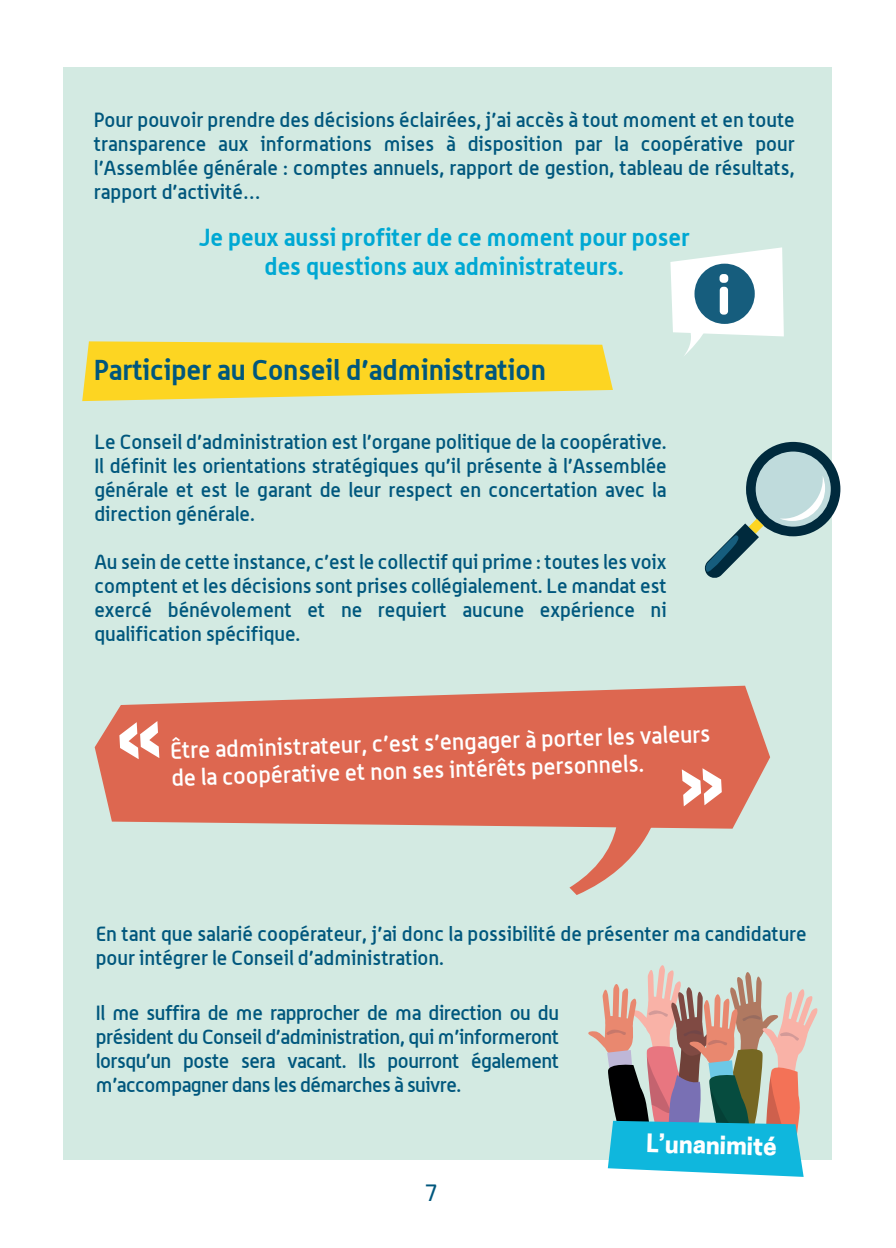
<style>
.page{position:relative;width:896px;height:1248px;background:#fff}
.page>*{position:absolute;margin:0;border:0;box-sizing:border-box;transform-origin:0 0}
.t1{font:700 28px "Alwyn";color:#00577d}
.t2{font:700 24px/28.8px "Alwyn";color:#00a8d3;text-align:center}
.t3{font:24px "Alwyn";color:#00577d}
.t4{font:700 23.8px "Cooper Hewitt";color:#fff}
.t5{font:500 23px/27.4px "Alwyn";color:#fff}
.t6{font:500 20px/24px "Alwyn";letter-spacing:-.005em;color:#00577d;text-align:justify}
</style>
<div class="page">
<div style="left:64px;top:67px;width:768px;height:1092px;background:#d3eae2"></div>
<svg style="left:95px;top:685px;width:675px;height:143px;background:#db7863"></svg>
<svg style="left:588px;top:965px;width:230px;height:211px"></svg>
<svg style="left:704px;top:442px;width:136px;height:136px"></svg>
<svg style="left:82px;top:341px;width:531px;height:60px;background:#f7d73c"></svg>
<svg style="left:569px;top:782px;width:89px;height:113px"></svg>
<svg style="left:670px;top:247px;width:114px;height:109px"></svg>
<div style="left:119px;top:721px;width:40px;height:39px;background:#dd6750"></div>
<div style="left:682px;top:767px;width:40px;height:39px;background:#dd6750"></div>
<p class="t6" style="left:94px;top:108px;width:702px">Pour pouvoir prendre des décisions éclairées, j’ai accès à tout moment et en toute transparence aux informations mises à disposition par la coopérative pour l’Assemblée générale : comptes annuels, rapport de gestion, tableau de résultats, rapport d’activité…</p>
<p class="t2" style="left:199px;top:223px;width:492px">Je peux aussi profiter de ce moment pour poser des questions aux administrateurs.</p>
<h1 class="t1" style="left:94px;top:352px;width:453px">Participer au Conseil d’administration</h1>
<p class="t6" style="left:94px;top:429px;width:574px">Le Conseil d’administration est l’organe politique de la coopérative.<br>Il définit les orientations stratégiques qu’il présente à l’Assemblée générale et est le garant de leur respect en concertation avec la direction générale.</p>
<p class="t6" style="left:94px;top:549px;width:574px">Au sein de cette instance, c’est le collectif qui prime : toutes les voix comptent et les décisions sont prises collégialement. Le mandat est exercé bénévolement et ne requiert aucune expérience ni qualification spécifique.</p>
<p class="t5" style="left:170px;top:737px;width:542px;rotate:-2deg">Être administrateur, c’est s’engager à porter les valeurs de la coopérative et non ses intérêts personnels.</p>
<p class="t6" style="left:96px;top:920px;width:712px">En tant que salarié coopérateur, j’ai donc la possibilité de présenter ma candidature pour intégrer le Conseil d’administration.</p>
<p class="t6" style="left:96px;top:1000px;width:465px">Il me suffira de me rapprocher de ma direction ou du président du Conseil d’administration, qui m’informeront lorsqu’un poste sera vacant. Ils pourront également m’accompagner dans les démarches à suivre.</p>
<p class="t3" style="left:424px;top:1178px;width:15px">7</p>
<p class="t4" style="left:647px;top:1128px;width:132px;rotate:2deg">L’unanimité</p>
</div>
